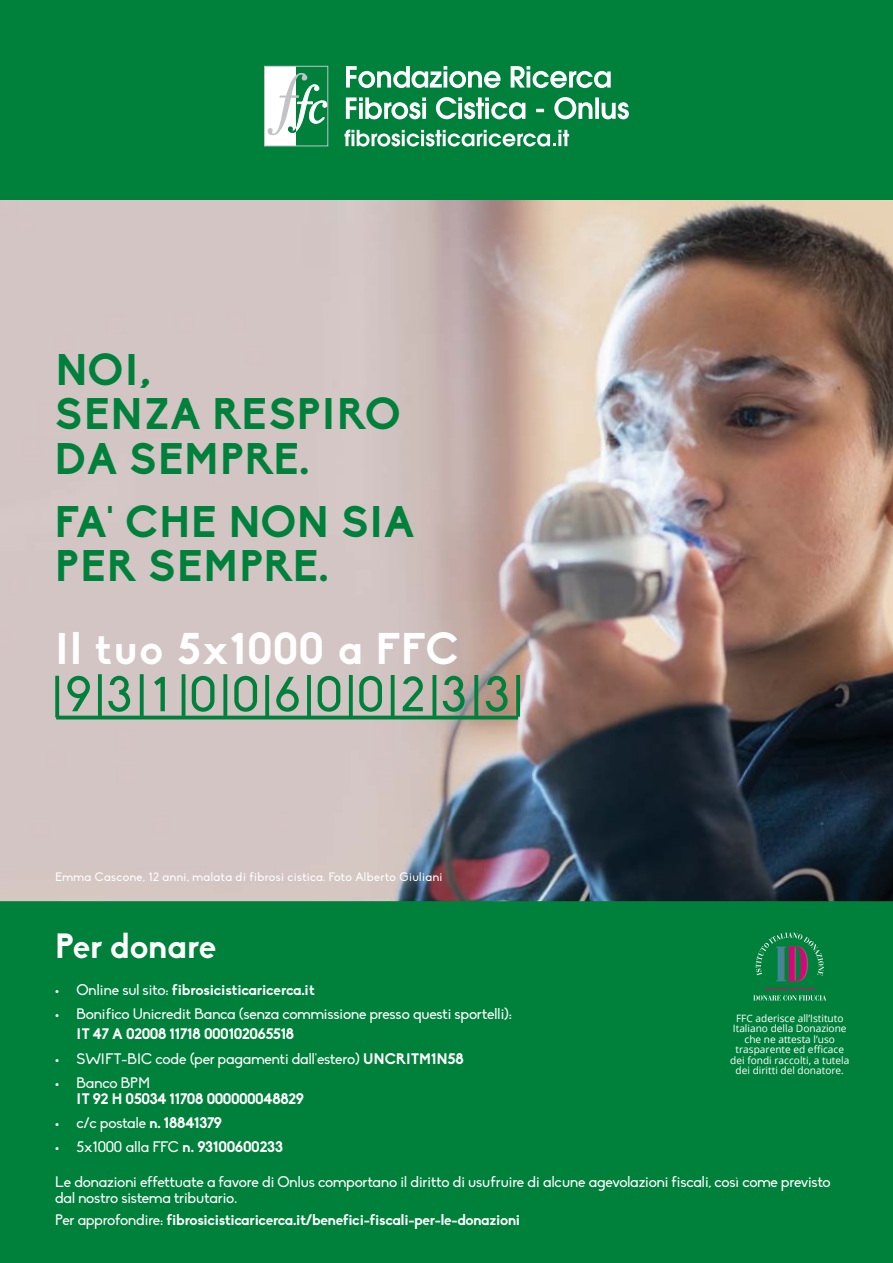
<style>
.page{position:relative;width:893px;height:1263px;background:#fff}
.page>*{position:absolute;margin:0;border:0;box-sizing:border-box;transform-origin:0 0}
.t1{font:700 43.65px "Biko";letter-spacing:.03em;color:#fff}
.t2{font:700 43.5px/44.5px "Biko";letter-spacing:.02em;color:#00813b}
.t3{font:700 34.5px "Biko";color:#fff}
.t4{font:15px/16px "Biko";letter-spacing:-.01em;color:#fff}
.t5{font:700 15px "Biko";letter-spacing:-.02em;color:#fff}
.t6{font:700 15px "Biko";letter-spacing:-.04em;color:#fff}
.t7{font:12px "Biko";letter-spacing:.03em;color:#fff}
.t8{font:10.2px/10.5px "Open Sans";color:#fff;text-align:center}
.s1{font-weight:400}
.s2{font-weight:700}
</style>
<div class="page">
<div style="left:0;top:362px;width:893px;height:901px;background:#00813b"></div>
<img style="left:0;top:200px;width:893px;height:701px">
<hr style="left:56px;top:716px;width:462px;height:3px;background:#00813b">
<svg style="left:55px;top:676px;width:4px;height:41px"></svg>
<svg style="left:98px;top:674px;width:4px;height:42px"></svg>
<svg style="left:140px;top:674px;width:4px;height:42px"></svg>
<hr style="left:182px;top:674px;width:3px;height:42px;background:#00813b">
<svg style="left:223px;top:674px;width:4px;height:42px"></svg>
<svg style="left:265px;top:675px;width:4px;height:41px"></svg>
<svg style="left:307px;top:675px;width:4px;height:41px"></svg>
<svg style="left:349px;top:675px;width:4px;height:41px"></svg>
<svg style="left:391px;top:675px;width:4px;height:41px"></svg>
<hr style="left:433px;top:675px;width:3px;height:42px;background:#00813b">
<svg style="left:474px;top:675px;width:4px;height:41px"></svg>
<svg style="left:516px;top:675px;width:4px;height:42px"></svg>
<svg style="left:67px;top:676px;width:441px;height:36px"></svg>
<div style="left:0;top:0;width:893px;height:200px;background:#00813b"></div>
<div style="left:264px;top:66px;width:64px;height:80px;background:#fff"></div>
<div style="left:296px;top:66px;width:32px;height:80px;background:#00813b"></div>
<svg style="left:267px;top:73px;width:59px;height:63px"></svg>
<div style="left:264px;top:66px;width:64px;height:80px;border:1px solid #c1c3c7"></div>
<svg style="left:346px;top:97px;width:283px;height:22px"></svg>
<svg style="left:346px;top:66px;width:265px;height:22px"></svg>
<svg style="left:344px;top:129px;width:225px;height:18px"></svg>
<svg style="left:756px;top:932px;width:68px;height:49px"></svg>
<svg style="left:753px;top:995px;width:73px;height:5px"></svg>
<hr style="left:764px;top:988px;width:52px;height:1px;background:#e2007a">
<h2 class="t2" style="left:55px;top:347px;width:347px">NOI,<br>SENZA RESPIRO<br>DA SEMPRE.</h2>
<h2 class="t2" style="left:55px;top:499px;width:361px">FA' CHE NON SIA<br>PER SEMPRE.</h2>
<h1 class="t1" style="left:55px;top:623px;width:402px">Il tuo 5x1000 a FFC</h1>
<p class="t7" style="left:55px;top:870px;width:389px">Emma Cascone, 12 anni, malata di fibrosi cistica. Foto Alberto Giuliani</p>
<h3 class="t3" style="left:55px;top:925px;width:163px">Per donare</h3>
<p class="t5" style="left:55px;top:981px;width:261px"><span class="s1">• Online sul sito:</span> fibrosicisticaricerca.it</p>
<p class="t4" style="left:55px;top:1006px;width:458px">• Bonifico Unicredit Banca (senza commissione presso questi sportelli):</p>
<p class="t6" style="left:77px;top:1025px;width:219px">IT 47 A 02008 11718 000102065518</p>
<p class="t4" style="left:55px;top:1051px;width:410px">• SWIFT-BIC code (per pagamenti dall'estero) <span class="s2">UNCRITM1N58</span></p>
<p class="t4" style="left:55px;top:1075px;width:96px">• Banco BPM</p>
<p class="t6" style="left:77px;top:1089px;width:229px">IT 92 H 05034 11708 000000048829</p>
<p class="t4" style="left:55px;top:1115px;width:168px">• c/c postale <span class="s2">n. 18841379</span></p>
<p class="t4" style="left:55px;top:1139px;width:229px">• 5x1000 alla FFC <span class="s2">n. 93100600233</span></p>
<p class="t4" style="left:55px;top:1174px;width:777px">Le donazioni effettuate a favore di Onlus comportano il diritto di usufruire di alcune agevolazioni fiscali, così come previsto dal nostro sistema tributario.</p>
<p class="t5" style="left:55px;top:1211px;width:466px"><span class="s1">Per approfondire:</span> fibrosicisticaricerca.it/benefici-fiscali-per-le-donazioni</p>
<p class="t8" style="left:730px;top:1012px;width:121px">FFC aderisce all’Istituto<br>Italiano della Donazione che ne attesta l’uso trasparente ed efficace dei fondi raccolti, a tutela dei diritti del donatore.</p>
</div>
